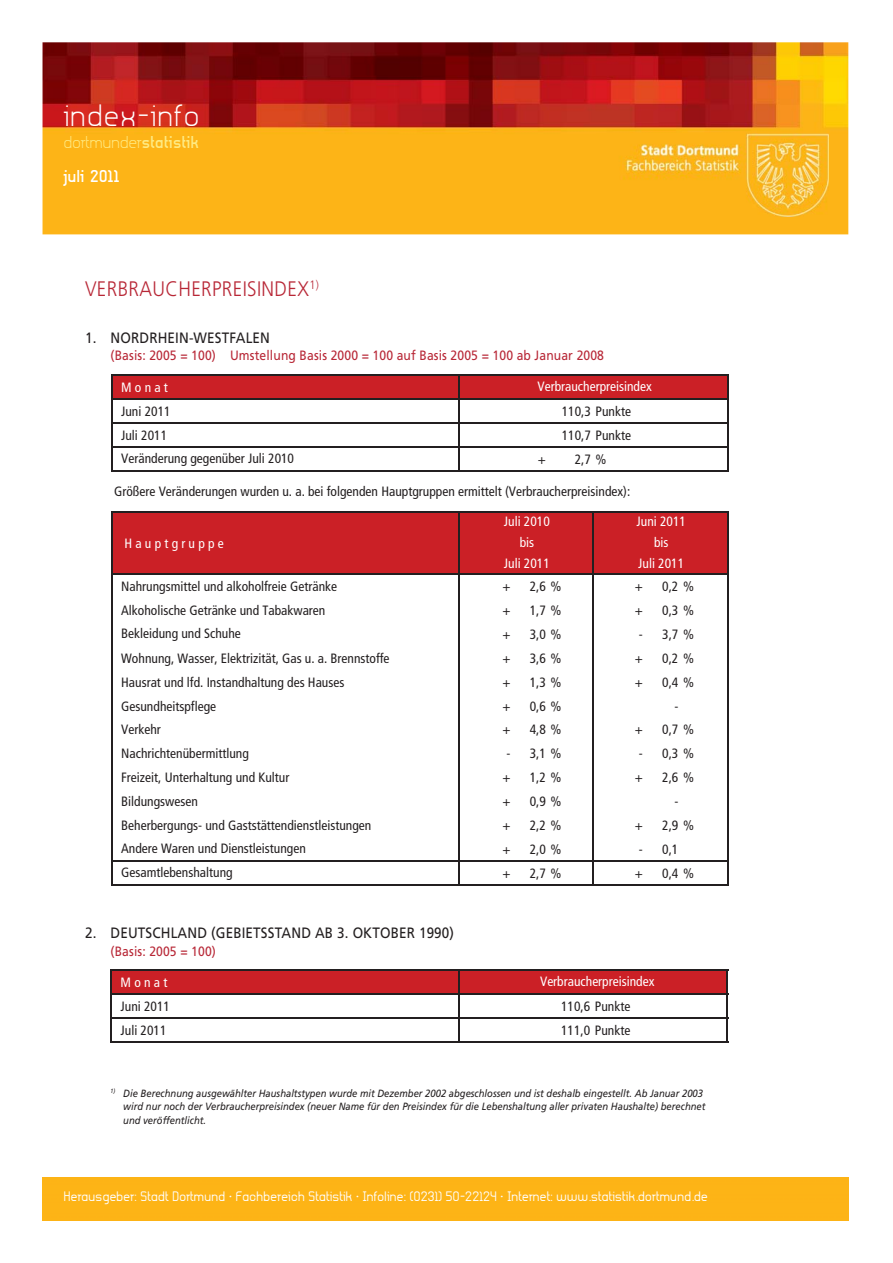
<style>
.page{position:relative;width:893px;height:1263px;background:#fff}
.page>*{position:absolute;margin:0;border:0;box-sizing:border-box;transform-origin:0 0}
.t1{font:300 27px "Eiko";letter-spacing:.05em;color:#fff}
.t2{font:300 21px "Frutiger LT";letter-spacing:.02em;color:#b82837;scale:.9 1}
.t3{font:15px "Frutiger LT";letter-spacing:.01em;color:#231f20;scale:.9 1}
.t4{font:300 15px "Eiko";color:#ffea82}
.t5{font:700 15px "Eiko";color:#fff}
.t6{font:condensed 13.5px/24px "Frutiger LT";color:#231f20}
.t7{font:condensed 13.5px/20.7px "Frutiger LT";color:#fff;text-align:center}
.t8{font:13.5px "Frutiger LT";letter-spacing:.01em;color:#b82837;scale:.9 1}
.t9{font:12px "Eiko";color:#fff}
.t10{font:italic 10.5px/13.5px "Frutiger LT";color:#231f20;scale:.9 1}
.s1{font-weight:700}
.s2{color:#fff}
</style>
<div class="page">
<div style="left:43px;top:1178px;width:805px;height:43px;background:#fdb416"></div>
<img style="left:43px;top:42px;width:805px;height:192px">
<img style="left:596px;top:134px;width:232px;height:82px">
<div style="left:111px;top:970px;width:617px;height:24px;background:#cb2026"></div>
<hr style="left:111px;top:969px;width:1px;height:74px;background:#231f20">
<hr style="left:458px;top:971px;width:2px;height:72px;background:#231f20">
<hr style="left:727px;top:971px;width:1px;height:72px;background:#231f20">
<hr style="left:112px;top:969px;width:616px;height:2px;background:#231f20">
<hr style="left:112px;top:993px;width:616px;height:2px;background:#231f20">
<hr style="left:112px;top:1017px;width:616px;height:2px;background:#231f20">
<hr style="left:112px;top:1041px;width:616px;height:2px;background:#231f20">
<div style="left:112px;top:375px;width:616px;height:24px;background:#cb2026"></div>
<div style="left:112px;top:512px;width:616px;height:62px;background:#cb2026"></div>
<hr style="left:111px;top:374px;width:2px;height:97px;background:#231f20">
<hr style="left:459px;top:376px;width:1px;height:95px;background:#231f20">
<hr style="left:727px;top:376px;width:2px;height:95px;background:#231f20">
<hr style="left:111px;top:511px;width:2px;height:375px;background:#231f20">
<hr style="left:459px;top:513px;width:1px;height:373px;background:#231f20">
<hr style="left:727px;top:513px;width:2px;height:373px;background:#231f20">
<hr style="left:592px;top:513px;width:2px;height:373px;background:#231f20">
<hr style="left:113px;top:374px;width:616px;height:2px;background:#231f20">
<hr style="left:113px;top:398px;width:616px;height:2px;background:#231f20">
<hr style="left:113px;top:422px;width:616px;height:1px;background:#231f20">
<hr style="left:113px;top:446px;width:616px;height:1px;background:#231f20">
<hr style="left:113px;top:470px;width:616px;height:1px;background:#231f20">
<hr style="left:113px;top:511px;width:616px;height:2px;background:#231f20">
<hr style="left:113px;top:573px;width:616px;height:2px;background:#231f20">
<hr style="left:113px;top:861px;width:616px;height:1px;background:#231f20">
<hr style="left:113px;top:884px;width:616px;height:2px;background:#231f20">
<p class="t1" style="left:64px;top:101px;width:138px">index-info</p>
<p class="t4" style="left:64px;top:134px;width:137px">dortmunder<span class="s1">statistik</span></p>
<p class="t5" style="left:64px;top:168px;width:58px">juli 2011</p>
<p class="t2" style="left:85px;top:282px;width:261px">VERBRAUCHERPREISINDEX<sup>1)</sup></p>
<p class="t3" style="left:85px;top:329px;width:207px">1. NORDRHEIN-WESTFALEN</p>
<p class="t8" style="left:111px;top:348px;width:550px">(Basis: 2005 = 100) Umstellung Basis 2000 = 100 auf Basis 2005 = 100 ab Januar 2008</p>
<p class="t6" style="left:121px;top:376px;width:51px"><span class="s2">M o n a t<br></span>Juni 2011</p>
<p class="t7" style="left:537px;top:377px;width:116px">Verbraucherpreisindex</p>
<p class="t6" style="left:562px;top:400px;width:71px">110,3 Punkte</p>
<p class="t6" style="left:121px;top:424px;width:47px">Juli 2011</p>
<p class="t6" style="left:562px;top:424px;width:71px">110,7 Punkte</p>
<p class="t6" style="left:538px;top:448px;width:10px">+</p>
<p class="t6" style="left:575px;top:448px;width:33px">2,7 %</p>
<p class="t6" style="left:121px;top:447px;width:174px">Veränderung gegenüber Juli 2010</p>
<p class="t6" style="left:114px;top:480px;width:517px">Größere Veränderungen wurden u. a. bei folgenden Hauptgruppen ermittelt (Verbraucherpreisindex):</p>
<p class="t7" style="left:504px;top:512px;width:47px">Juli 2010</p>
<p class="t7" style="left:637px;top:512px;width:51px">Juni 2011</p>
<p class="t7" style="left:520px;top:533px;width:16px">bis</p>
<p class="t7" style="left:638px;top:533px;width:47px">bis<br>Juli 2011</p>
<p class="t7" style="left:124px;top:533px;width:101px">H a u p t g r u p p e</p>
<p class="t6" style="left:121px;top:575px;width:217px">Nahrungsmittel und alkoholfreie Getränke</p>
<p class="t6" style="left:502px;top:575px;width:10px">+</p>
<p class="t6" style="left:530px;top:575px;width:33px">2,6 %</p>
<p class="t6" style="left:635px;top:575px;width:10px">+</p>
<p class="t6" style="left:662px;top:575px;width:33px">0,2 %</p>
<p class="t6" style="left:121px;top:599px;width:206px">Alkoholische Getränke und Tabakwaren</p>
<p class="t6" style="left:502px;top:599px;width:10px">+</p>
<p class="t6" style="left:530px;top:599px;width:33px">1,7 %</p>
<p class="t6" style="left:635px;top:599px;width:10px">+</p>
<p class="t6" style="left:662px;top:599px;width:33px">0,3 %</p>
<p class="t6" style="left:502px;top:623px;width:10px">+</p>
<p class="t6" style="left:530px;top:623px;width:33px">3,0 %</p>
<p class="t6" style="left:639px;top:623px;width:57px">- 3,7 %</p>
<p class="t6" style="left:121px;top:647px;width:270px">Wohnung, Wasser, Elektrizität, Gas u. a. Brennstoffe</p>
<p class="t6" style="left:502px;top:647px;width:10px">+</p>
<p class="t6" style="left:530px;top:647px;width:33px">3,6 %</p>
<p class="t6" style="left:635px;top:647px;width:10px">+</p>
<p class="t6" style="left:662px;top:647px;width:33px">0,2 %</p>
<p class="t6" style="left:121px;top:671px;width:225px">Hausrat und lfd. Instandhaltung des Hauses</p>
<p class="t6" style="left:502px;top:671px;width:10px">+</p>
<p class="t6" style="left:530px;top:671px;width:33px">1,3 %</p>
<p class="t6" style="left:635px;top:671px;width:10px">+</p>
<p class="t6" style="left:662px;top:671px;width:33px">0,4 %</p>
<p class="t6" style="left:121px;top:694px;width:96px">Gesundheitspflege</p>
<p class="t6" style="left:502px;top:694px;width:10px">+</p>
<p class="t6" style="left:530px;top:694px;width:33px">0,6 %</p>
<p class="t6" style="left:674px;top:694px;width:5px">-</p>
<p class="t6" style="left:121px;top:718px;width:41px">Verkehr</p>
<p class="t6" style="left:502px;top:718px;width:10px">+</p>
<p class="t6" style="left:530px;top:718px;width:33px">4,8 %</p>
<p class="t6" style="left:635px;top:718px;width:10px">+</p>
<p class="t6" style="left:662px;top:718px;width:33px">0,7 %</p>
<p class="t6" style="left:506px;top:742px;width:57px">- 3,1 %</p>
<p class="t6" style="left:639px;top:742px;width:57px">- 0,3 %</p>
<p class="t6" style="left:502px;top:766px;width:10px">+</p>
<p class="t6" style="left:530px;top:766px;width:33px">1,2 %</p>
<p class="t6" style="left:635px;top:766px;width:10px">+</p>
<p class="t6" style="left:662px;top:766px;width:33px">2,6 %</p>
<p class="t6" style="left:121px;top:790px;width:78px">Bildungswesen</p>
<p class="t6" style="left:502px;top:790px;width:10px">+</p>
<p class="t6" style="left:530px;top:790px;width:33px">0,9 %</p>
<p class="t6" style="left:674px;top:790px;width:5px">-</p>
<p class="t6" style="left:121px;top:814px;width:252px">Beherbergungs- und Gaststättendienstleistungen</p>
<p class="t6" style="left:502px;top:814px;width:10px">+</p>
<p class="t6" style="left:530px;top:814px;width:33px">2,2 %</p>
<p class="t6" style="left:635px;top:814px;width:10px">+</p>
<p class="t6" style="left:662px;top:814px;width:33px">2,9 %</p>
<p class="t6" style="left:502px;top:838px;width:10px">+</p>
<p class="t6" style="left:530px;top:838px;width:33px">2,0 %</p>
<p class="t6" style="left:639px;top:838px;width:41px">- 0,1</p>
<p class="t6" style="left:502px;top:862px;width:10px">+</p>
<p class="t6" style="left:530px;top:862px;width:33px">2,7 %</p>
<p class="t6" style="left:635px;top:862px;width:10px">+</p>
<p class="t6" style="left:662px;top:862px;width:33px">0,4 %</p>
<p class="t7" style="left:504px;top:553px;width:47px">Juli 2011</p>
<p class="t6" style="left:121px;top:622px;width:121px">Bekleidung und Schuhe</p>
<p class="t6" style="left:121px;top:742px;width:129px">Nachrichtenübermittlung</p>
<p class="t6" style="left:121px;top:766px;width:170px">Freizeit, Unterhaltung und Kultur</p>
<p class="t6" style="left:121px;top:837px;width:186px">Andere Waren und Dienstleistungen</p>
<p class="t6" style="left:121px;top:861px;width:113px">Gesamtlebenshaltung</p>
<p class="t3" style="left:85px;top:924px;width:412px">2. DEUTSCHLAND (GEBIETSSTAND AB 3. OKTOBER 1990)</p>
<p class="t8" style="left:111px;top:943px;width:119px">(Basis: 2005 = 100)</p>
<p class="t6" style="left:121px;top:971px;width:51px"><span class="s2">M o n a t<br></span>Juni 2011</p>
<p class="t7" style="left:540px;top:972px;width:116px">Verbraucherpreisindex</p>
<p class="t6" style="left:561px;top:995px;width:71px">110,6 Punkte</p>
<p class="t6" style="left:121px;top:1019px;width:47px">Juli 2011</p>
<p class="t6" style="left:561px;top:1019px;width:71px">111,0 Punkte</p>
<p class="t10" style="left:123px;top:1087px;width:648px;text-indent:-13px"><sup>1)</sup> Die Berechnung ausgewählter Haushaltstypen wurde mit Dezember 2002 abgeschlossen und ist deshalb eingestellt. Ab Januar 2003 wird nur noch der Verbraucherpreisindex (neuer Name für den Preisindex für die Lebenshaltung aller privaten Haushalte) berechnet und veröffentlicht.</p>
<p class="t9" style="left:64px;top:1191px;width:646px">Herausgeber: Stadt Dortmund • Fachbereich Statistik • Infoline: (0231) 50-22124 • Internet: www.statistik.dortmund.de</p>
</div>
